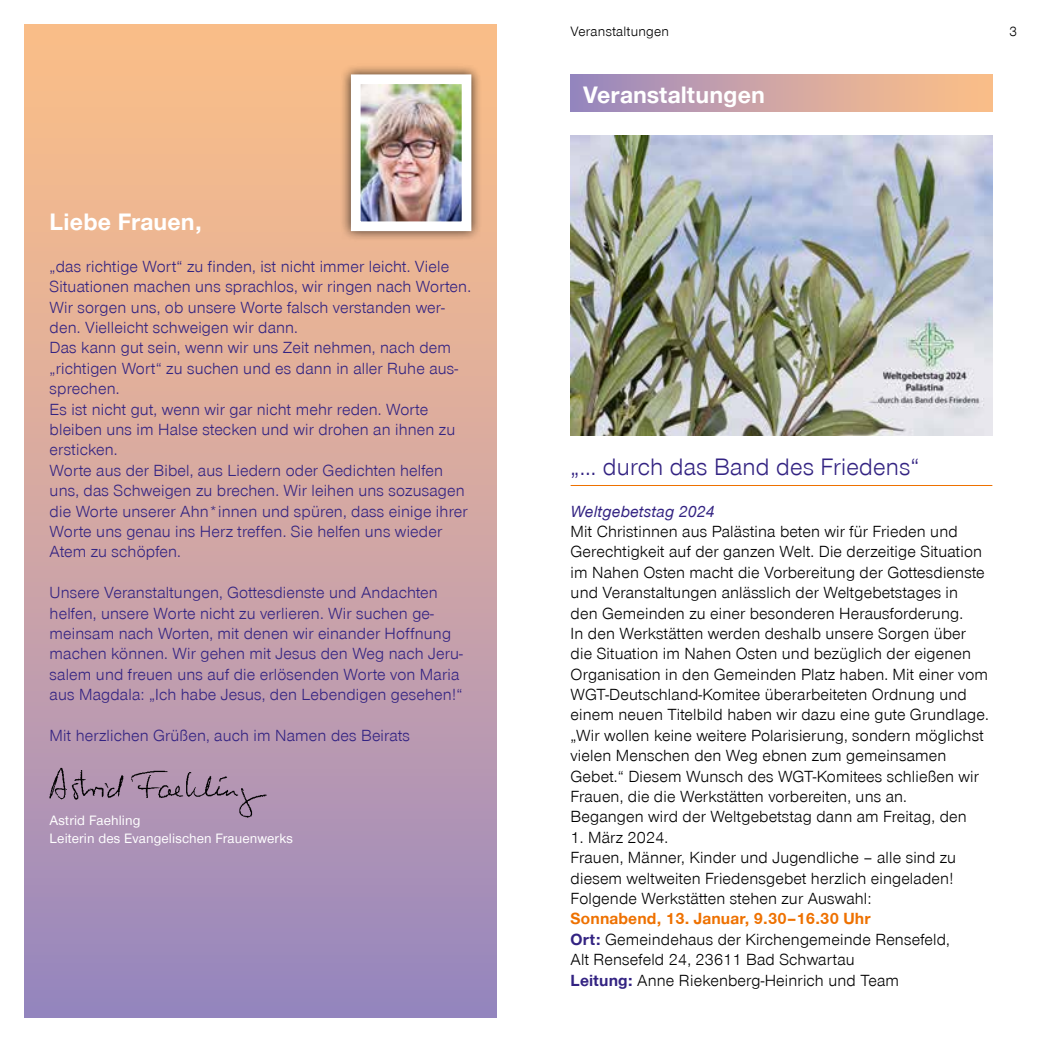
<style>
.page{position:relative;width:1042px;height:1042px;background:#fff}
.page>*{position:absolute;margin:0;border:0;box-sizing:border-box;transform-origin:0 0}
.t1{font:700 24.5px "Nordkirchen Font";letter-spacing:.01em;color:#fff}
.t2{font:24.5px "Nordkirchen Font";letter-spacing:.01em;color:#332382}
.t3{font:16.62px/20.3px "Nordkirchen Font";letter-spacing:.01em;color:#000}
.t4{font:16.62px/20.3px "Nordkirchen Font";letter-spacing:.01em;color:#332382}
.t5{font:italic 500 16.62px "Nordkirchen Font";letter-spacing:.01em;color:#332382}
.t6{font:500 14px/17.5px "Nordkirchen Font";letter-spacing:.01em;color:#fff}
.t7{font:14px "Nordkirchen Font";letter-spacing:.02em;color:#000}
.s1{font-weight:700;color:#ee7100}
.s2{font-weight:700;color:#332382}
</style>
<div class="page">
<div style="left:25px;top:25px;width:471px;height:992px;background:linear-gradient(to bottom,#ffc286,#9b88c0)"></div>
<div style="left:340px;top:64px;width:142px;height:178px;background:#000;opacity:.75"></div>
<img style="left:346px;top:70px;width:130px;height:166px">
<img style="left:43px;top:761px;width:85px;height:47px">
<img style="left:128px;top:761px;width:140px;height:59px">
<hr style="left:570px;top:485px;width:422px;height:1px;background:#ee7100">
<div style="left:570px;top:74px;width:422px;height:38px;background:linear-gradient(to right,#9b88c0,#ffc287)"></div>
<img style="left:570px;top:136px;width:422px;height:299px">
<h1 class="t1" style="left:50px;top:208px;width:154px">Liebe Frauen,</h1>
<p class="t4" style="left:50px;top:256px;width:423px">„das richtige Wort“ zu finden, ist nicht immer leicht. Viele Situationen machen uns sprachlos, wir ringen nach Worten.<br>Wir sorgen uns, ob unsere Worte falsch verstanden wer&shy;den. Vielleicht schweigen wir dann.<br>Das kann gut sein, wenn wir uns Zeit nehmen, nach dem „richtigen Wort“ zu suchen und es dann in aller Ruhe aus&shy;sprechen.<br>Es ist nicht gut, wenn wir gar nicht mehr reden. Worte bleiben uns im Halse stecken und wir drohen an ihnen zu ersticken.<br>Worte aus der Bibel, aus Liedern oder Gedichten helfen uns, das Schweigen zu brechen. Wir leihen uns sozusagen die Worte unserer Ahn*innen und spüren, dass einige ihrer Worte uns genau ins Herz treffen. Sie helfen uns wieder Atem zu schöpfen.</p>
<p class="t4" style="left:50px;top:582px;width:415px">Unsere Veranstaltungen, Gottesdienste und Andachten helfen, unsere Worte nicht zu verlieren. Wir suchen ge&shy;meinsam nach Worten, mit denen wir einander Hoffnung machen können. Wir gehen mit Jesus den Weg nach Jeru&shy;salem und freuen uns auf die erlösenden Worte von Maria aus Magdala: „Ich habe Jesus, den Lebendigen gesehen!“</p>
<p class="t4" style="left:50px;top:725px;width:362px">Mit herzlichen Grüßen, auch im Namen des Beirats</p>
<p class="t6" style="left:50px;top:811px;width:245px">Astrid Faehling<br>Leiterin des Evangelischen Frauenwerks</p>
<p class="t7" style="left:570px;top:23px;width:100px">Veranstaltungen</p>
<p class="t7" style="left:1009px;top:23px;width:9px">3</p>
<h1 class="t1" style="left:583px;top:80px;width:184px">Veranstaltungen</h1>
<h1 class="t2" style="left:570px;top:453px;width:350px">„… durch das Band des Friedens“</h1>
<p class="t5" style="left:570px;top:502px;width:146px">Weltgebetstag 2024</p>
<p class="t3" style="left:570px;top:521px;width:420px">Mit Christinnen aus Palästina beten wir für Frieden und Gerechtigkeit auf der ganzen Welt. Die derzeitige Situation im Nahen Osten macht die Vorbereitung der Gottesdienste und Veranstaltungen anlässlich der Weltgebetstages in den Gemeinden zu einer besonderen Herausforderung.<br>In den Werkstätten werden deshalb unsere Sorgen über die Situation im Nahen Osten und bezüglich der eigenen Organisation in den Gemeinden Platz haben. Mit einer vom WGT-Deutschland-Komitee überarbeiteten Ordnung und einem neuen Titelbild haben wir dazu eine gute Grundlage. „Wir wollen keine weitere Polarisierung, sondern möglichst vielen Menschen den Weg ebnen zum gemeinsamen Gebet.“ Diesem Wunsch des WGT-Komitees schließen wir Frauen, die die Werkstätten vorbereiten, uns an.<br>Begangen wird der Weltgebetstag dann am Freitag, den</p>
<p class="t3" style="left:570px;top:827px;width:387px">1. März 2024.<br>Frauen, Männer, Kinder und Jugendliche – alle sind zu diesem weltweiten Friedensgebet herzlich eingeladen!<br>Folgende Werkstätten stehen zur Auswahl:</p>
<p class="t3" style="left:570px;top:909px;width:381px"><span class="s1">Sonnabend, 13. Januar, 9.30–16.30 Uhr<br></span><span class="s2">Ort:</span> Gemeindehaus der Kirchengemeinde Rensefeld, Alt Rensefeld 24, 23611 Bad Schwartau<br><span class="s2">Leitung:</span> Anne Riekenberg-Heinrich und Team</p>
</div>
